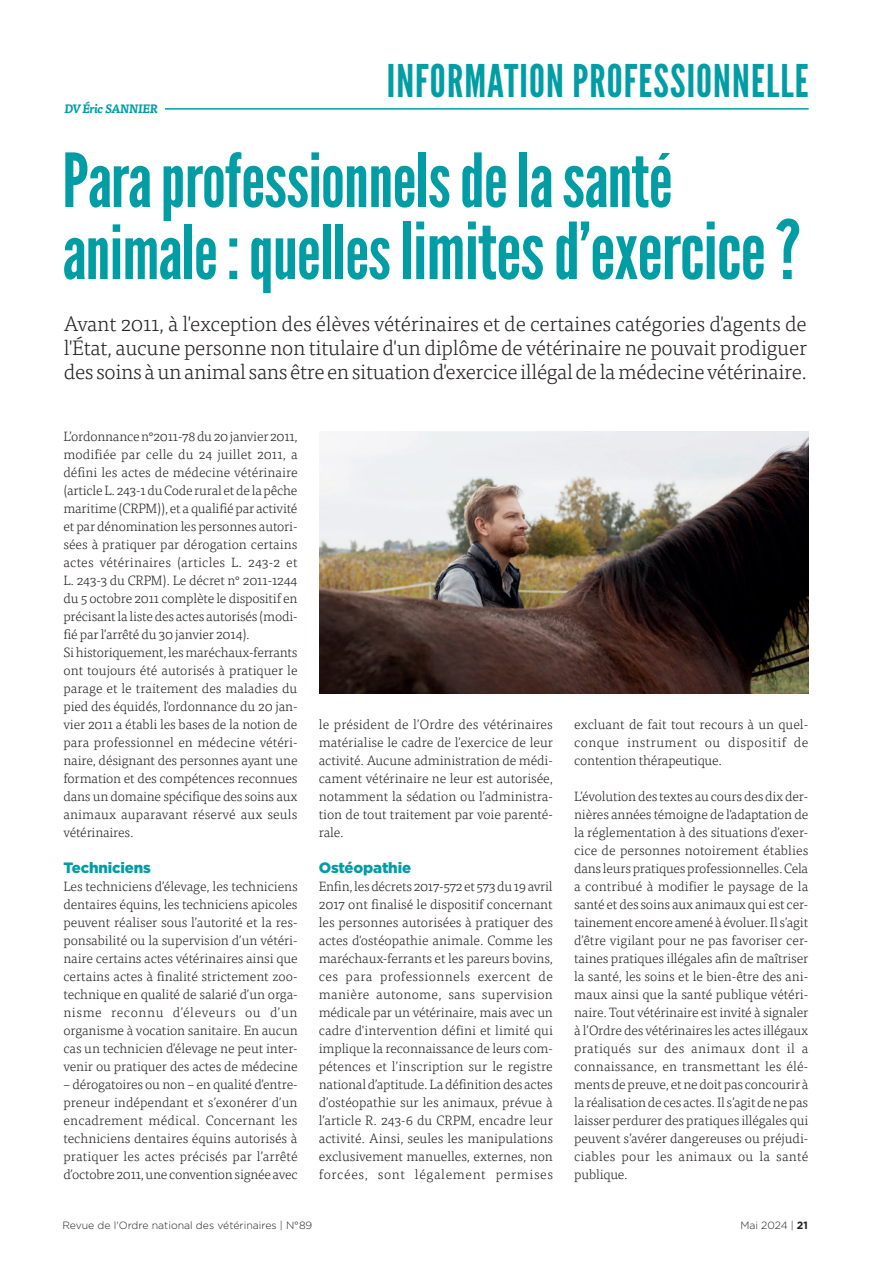
<style>
.page{position:relative;width:893px;height:1263px;background:#fff}
.page>*{position:absolute;margin:0;border:0;box-sizing:border-box;transform-origin:0 0}
.TitreBase_2022{font:78.3px "League Gothic";letter-spacing:-.01em;color:#009da5}
.TitreBase_2022-2{font:74.4px "League Gothic";letter-spacing:-.01em;color:#009da5}
.Titre01_vert{font:45px "League Gothic";letter-spacing:.025em;color:#009da5}
.Chapô_2022{font:300 21px/24px "Tisa Pro";letter-spacing:-.015em;color:#231f20;text-align:justify}
.INTER{font:900 15px "Gotham";letter-spacing:-.01em;color:#009da5}
.TexteCourant_2022{font:300 13.5px/18px "Tisa Pro";letter-spacing:-.01em;color:#231f20;text-align:justify}
.TEXTE_COURANT{font:italic 700 12px "Tisa Pro";letter-spacing:-.025em;color:#009da5}
.t1{font:300 10.5px "Gotham";color:#231f20}
.s1{font-size:74.4px}
.s2{font-size:81.9px}
.s3{font-weight:700}
</style>
<div class="page">
<hr style="left:165px;top:108px;width:644px;height:2px;background:#009da5">
<img style="left:319px;top:432px;width:490px;height:262px">
<p class="TEXTE_COURANT" style="left:64px;top:99px;width:95px">DV Éric SANNIER</p>
<p class="Titre01_vert" style="left:387px;top:54px;width:423px">INFORMATION PROFESSIONNELLE</p>
<p class="TitreBase_2022-2" style="left:62px;top:136px;width:612px">Para professionnels de la santé</p>
<p class="TitreBase_2022" style="left:62px;top:204px;width:740px"><span class="s1">animale: quelles</span> limitesd’exercice <span class="s2">?</span></p>
<p class="Chapô_2022" style="left:64px;top:310px;width:745px">Avant 2011, à l'exception des élèves vétérinaires et de certaines catégories d'agents de l'État, aucune personne non titulaire d'un diplôme de vétérinaire ne pouvait prodiguer des soins à un animal sans être en situation d'exercice illégal de la médecine vétérinaire.</p>
<p class="TexteCourant_2022" style="left:63px;top:427px;width:236px">L’ordonnance n°2011-78 du 20 janvier 2011, modifiée par celle du 24 juillet 2011, a défini les actes de médecine vétérinaire (article L. 243-1 du Code rural et de la pêche maritime (CRPM)), et a qualifié par activité et par dénomination les personnes autori&shy;sées à pratiquer par dérogation certains actes vétérinaires (articles L. 243-2 et L. 243-3 du CRPM). Le décret n° 2011-1244 du 5 octobre 2011 complète le dispositif en précisant la liste des actes autorisés (modi&shy;fié par l’arrêté du 30 janvier 2014).</p>
<p class="TexteCourant_2022" style="left:63px;top:643px;width:236px">Si historiquement, les maréchaux-ferrants ont toujours été autorisés à pratiquer le parage et le traitement des maladies du pied des équidés, l'ordonnance du 20 jan&shy;vier 2011 a établi les bases de la notion de para professionnel en médecine vétéri&shy;naire, désignant des personnes ayant une formation et des compétences reconnues dans un domaine spécifique des soins aux animaux auparavant réservé aux seuls vétérinaires.</p>
<p class="INTER" style="left:63px;top:857px;width:89px">Techniciens</p>
<p class="TexteCourant_2022" style="left:63px;top:877px;width:236px">Les techniciens d’élevage, les techniciens dentaires équins, les techniciens apicoles peuvent réaliser sous l’autorité et la res&shy;ponsabilité ou la supervision d’un vétéri&shy;naire certains actes vétérinaires ainsi que certains actes à finalité strictement zoo&shy;technique en qualité de salarié d’un orga&shy;nisme reconnu d’éleveurs ou d’un organisme à vocation sanitaire. En aucun cas un technicien d’élevage ne peut inter&shy;venir ou pratiquer des actes de médecine</p>
<p class="TexteCourant_2022" style="left:63px;top:1075px;width:236px">– dérogatoires ou non – en qualité d’entre&shy;preneur indépendant et s’exonérer d’un encadrement médical. Concernant les techniciens dentaires équins autorisés à pratiquer les actes précisés par l’arrêté d’octobre 2011, une convention signée avec</p>
<p class="TexteCourant_2022" style="left:319px;top:715px;width:236px">le président de l’Ordre des vétérinaires matérialise le cadre de l’exercice de leur activité. Aucune administration de médi&shy;cament vétérinaire ne leur est autorisée, notamment la sédation ou l’administra&shy;tion de tout traitement par voie parenté&shy;rale.</p>
<p class="INTER" style="left:319px;top:857px;width:94px">Ostéopathie</p>
<p class="TexteCourant_2022" style="left:319px;top:877px;width:236px">Enfin, les décrets 2017-572 et 573 du 19 avril 2017 ont finalisé le dispositif concernant les personnes autorisées à pratiquer des actes d'ostéopathie animale. Comme les maréchaux-ferrants et les pareurs bovins, ces para professionnels exercent de manière autonome, sans supervision médicale par un vétérinaire, mais avec un cadre d'intervention défini et limité qui implique la reconnaissance de leurs com&shy;pétences et l’inscription sur le registre national d’aptitude. La définition des actes d’ostéopathie sur les animaux, prévue à l’article R. 243-6 du CRPM, encadre leur activité. Ainsi, seules les manipulations exclusivement manuelles, externes, non forcées, sont légalement permises</p>
<p class="TexteCourant_2022" style="left:574px;top:715px;width:236px">excluant de fait tout recours à un quel&shy;conque instrument ou dispositif de contention thérapeutique.</p>
<p class="TexteCourant_2022" style="left:574px;top:787px;width:236px">L’évolution des textes au cours des dix der&shy;nières années témoigne de l'adaptation de la réglementation à des situations d’exer&shy;cice de personnes notoirement établies dans leurs pratiques professionnelles. Cela a contribué à modifier le paysage de la santé et des soins aux animaux qui est cer&shy;tainement encore amené à évoluer. Il s’agit d’être vigilant pour ne pas favoriser cer&shy;taines pratiques illégales afin de maîtriser la santé, les soins et le bien-être des ani&shy;maux ainsi que la santé publique vétéri&shy;naire. Tout vétérinaire est invité à signaler à l’Ordre des vétérinaires les actes illégaux pratiqués sur des animaux dont il a connaissance, en transmettant les élé&shy;ments de preuve, et ne doit pas concourir à la réalisation de ces actes. Il s’agit de ne pas laisser perdurer des pratiques illégales qui peuvent s’avérer dangereuses ou préjudi&shy;ciables pour les animaux ou la santé publique.</p>
<p class="t1" style="left:62px;top:1218px;width:251px">Revue de l'Ordre national des vétérinaires | N°89</p>
<p class="t1" style="left:740px;top:1218px;width:69px">Mai 2024 | <span class="s3">21</span></p>
</div>
